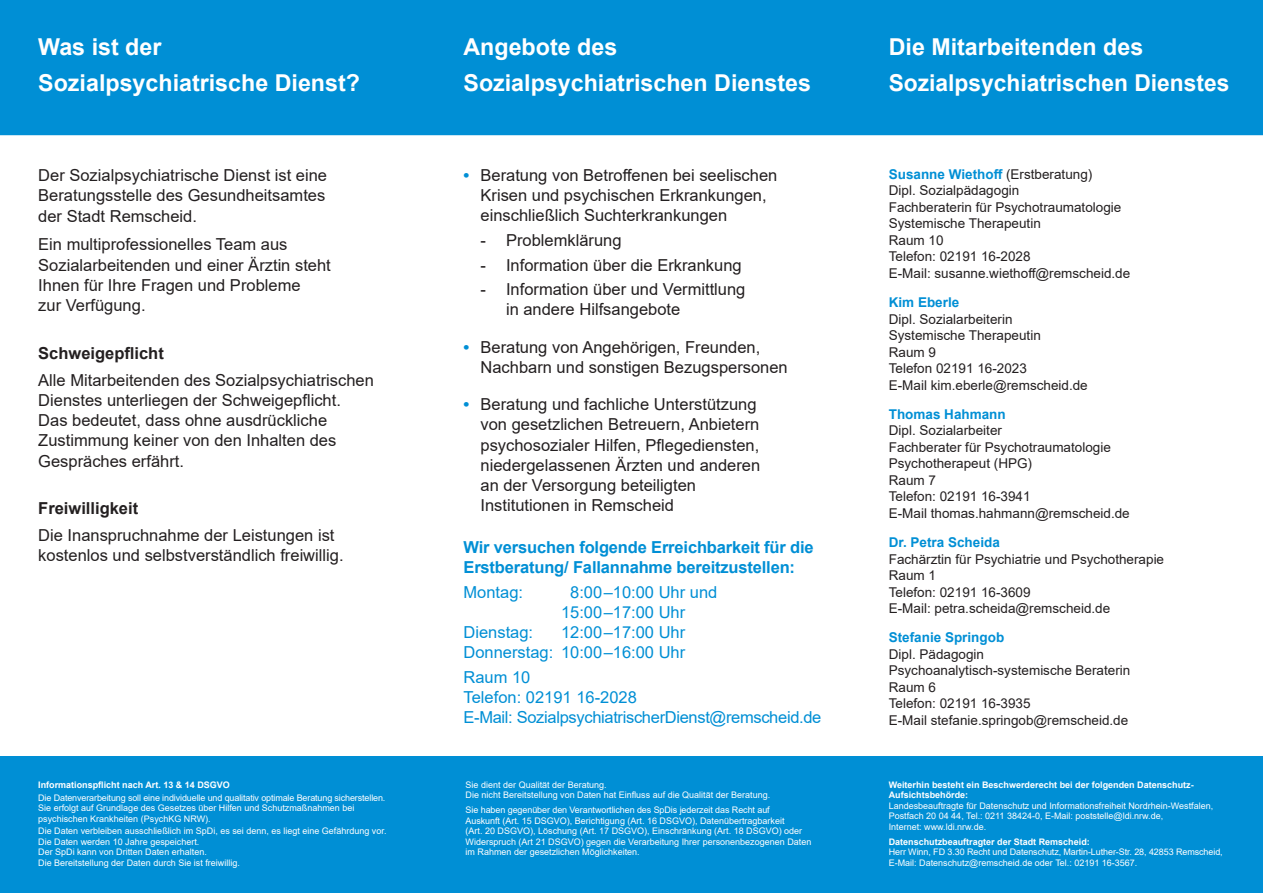
<style>
.page{position:relative;width:1263px;height:893px;background:#fff}
.page>*{position:absolute;margin:0;border:0;box-sizing:border-box;transform-origin:0 0}
.t1{font:700 23.25px/36px "Arial";color:#fff}
.t2{font:16.5px/20.2px "Arial";color:#231f20}
.t3{font:16.5px/20.2px "Arial";color:#008fd5}
.t4{font:700 16.5px/20.2px "Arial";letter-spacing:-.01em;color:#008fd5}
.t5{font:16.5px/20.2px "Arial";letter-spacing:-.02em;color:#008fd5}
.t6{font:700 16.5px "Arial";color:#231f20}
.t7{font:13.5px/16.5px "Arial";color:#231f20}
.t8{font:700 13.5px "Arial";color:#008fd5}
.t9{font:9px/10.5px "Arial";color:#fff}
.t10{font:700 9px/10.5px "Arial";color:#fff}
.s1{font-weight:700;color:#008fd5}
</style>
<div class="page">
<div style="left:0;top:0;width:1263px;height:135px;background:#008fd5"></div>
<div style="left:0;top:756px;width:1263px;height:137px;background:#008fd5"></div>
<h1 class="t1" style="left:38px;top:29px;width:323px">Was ist der<br>Sozialpsychiatrische Dienst?</h1>
<h1 class="t1" style="left:463px;top:29px;width:349px">Angebote des<br>Sozialpsychiatrischen Dienstes</h1>
<h1 class="t1" style="left:889px;top:29px;width:342px">Die Mitarbeitenden des<br>Sozialpsychiatrischen Dienstes</h1>
<h2 class="t2" style="left:38px;top:165px;width:290px;text-align:justify">Der Sozialpsychiatrische Dienst ist eine Beratungsstelle des Gesundheitsamtes der Stadt Remscheid.</h2>
<h2 class="t2" style="left:38px;top:234px;width:294px">Ein multiprofessionelles Team aus<br>Sozialarbeitenden und einer Ärztin steht<br>Ihnen für Ihre Fragen und Probleme<br>zur Verfügung.</h2>
<h2 class="t6" style="left:38px;top:341px;width:127px">Schweigepflicht</h2>
<h2 class="t2" style="left:38px;top:370px;width:337px">Alle Mitarbeitenden des Sozialpsychiatrischen Dienstes unterliegen der Schweigepflicht.<br>Das bedeutet, dass ohne ausdrückliche Zustimmung keiner von den Inhalten des Gespräches erfährt.</h2>
<h2 class="t6" style="left:38px;top:497px;width:101px">Freiwilligkeit</h2>
<h2 class="t2" style="left:38px;top:525px;width:307px">Die Inanspruchnahme der Leistungen ist kostenlos und selbstverständlich freiwillig.</h2>
<p class="t10" style="left:38px;top:780px;width:193px">Informationspflicht nach Art. 13 &amp; 14 DSGVO</p>
<p class="t9" style="left:38px;top:792px;width:349px">Die Datenverarbeitung soll eine individuelle und qualitativ optimale Beratung sicherstellen.<br>Sie erfolgt auf Grundlage des Gesetzes über Hilfen und Schutzmaßnahmen bei psychischen Krankheiten (PsychKG NRW).</p>
<p class="t9" style="left:38px;top:826px;width:350px">Die Daten verbleiben ausschließlich im SpDi, es sei denn, es liegt eine Gefährdung vor.<br>Die Daten werden 10 Jahre gespeichert.<br>Der SpDi kann von Dritten Daten erhalten.<br>Die Bereitstellung der Daten durch Sie ist freiwillig.</p>
<h2 class="t2" style="left:480px;top:165px;width:298px;text-indent:-17px"><span class="s1">•</span> Beratung von Betroffenen bei seelischen<br>Krisen und psychischen Erkrankungen, einschließlich Suchterkrankungen</h2>
<h2 class="t2" style="left:480px;top:230px;width:143px">- Problemklärung</h2>
<h2 class="t2" style="left:480px;top:254px;width:263px">- Information über die Erkrankung</h2>
<h2 class="t2" style="left:506px;top:279px;width:241px;text-indent:-26px">- Information über und Vermittlung in andere Hilfsangebote</h2>
<h2 class="t2" style="left:480px;top:336px;width:309px;text-indent:-17px"><span class="s1">•</span> Beratung von Angehörigen, Freunden,<br>Nachbarn und sonstigen Bezugspersonen</h2>
<h2 class="t2" style="left:480px;top:394px;width:281px;text-indent:-17px"><span class="s1">•</span> Beratung und fachliche Unterstützung von gesetzlichen Betreuern, Anbietern psychosozialer Hilfen, Pflegediensten, niedergelassenen Ärzten und anderen an der Versorgung beteiligten Institutionen in Remscheid</h2>
<h2 class="t4" style="left:463px;top:537px;width:352px">Wir versuchen folgende Erreichbarkeit für die<br>Erstberatung/ Fallannahme bereitzustellen:</h2>
<h2 class="t3" style="left:463px;top:581px;width:61px">Montag:</h2>
<h2 class="t3" style="left:561px;top:581px;width:158px;text-indent:9px">8:00 –10:00 Uhr und<br>15:00 –17:00 Uhr</h2>
<h2 class="t3" style="left:463px;top:622px;width:71px">Dienstag:</h2>
<h2 class="t3" style="left:463px;top:622px;width:223px;text-align:right">12:00 –17:00 Uhr<br>Donnerstag: 10:00 –16:00 Uhr</h2>
<h2 class="t5" style="left:463px;top:667px;width:359px">Raum 10<br>Telefon: 02191 16-2028<br>E-Mail: SozialpsychiatrischerDienst@remscheid.de</h2>
<p class="t9" style="left:466px;top:779px;width:306px">Sie dient der Qualität der Beratung.<br>Die nicht Bereitstellung von Daten hat Einfluss auf die Qualität der Beratung.</p>
<p class="t9" style="left:466px;top:805px;width:347px">Sie haben gegenüber den Verantwortlichen des SpDis jederzeit das Recht auf<br>Auskunft (Art. 15 DSGVO), Berichtigung (Art. 16 DSGVO), Datenübertragbarkeit<br>(Art. 20 DSGVO), Löschung (Art. 17 DSGVO), Einschränkung (Art. 18 DSGVO) oder Widerspruch (Art 21 DSGVO) gegen die Verarbeitung Ihrer personenbezogenen Daten im Rahmen der gesetzlichen Möglichkeiten.</p>
<h3 class="t7" style="left:889px;top:166px;width:243px"><span class="s1">Susanne Wiethoff</span> (Erstberatung)<br>Dipl. Sozialpädagogin<br>Fachberaterin für Psychotraumatologie<br>Systemische Therapeutin<br>Raum 10<br>Telefon: 02191 16-2028<br>E-Mail: susanne.wiethoff@remscheid.de</h3>
<h3 class="t8" style="left:889px;top:293px;width:72px">Kim Eberle</h3>
<h3 class="t7" style="left:889px;top:311px;width:200px">Dipl. Sozialarbeiterin<br>Systemische Therapeutin<br>Raum 9<br>Telefon 02191 16-2023<br>E-Mail kim.eberle@remscheid.de</h3>
<h3 class="t8" style="left:889px;top:405px;width:119px">Thomas Hahmann</h3>
<h3 class="t7" style="left:889px;top:422px;width:243px">Dipl. Sozialarbeiter<br>Fachberater für Psychotraumatologie<br>Psychotherapeut (HPG)<br>Raum 7<br>Telefon: 02191 16-3941<br>E-Mail thomas.hahmann@remscheid.de</h3>
<h3 class="t8" style="left:889px;top:533px;width:113px">Dr. Petra Scheida</h3>
<h3 class="t7" style="left:889px;top:550px;width:277px">Fachärztin für Psychiatrie und Psychotherapie<br>Raum 1<br>Telefon: 02191 16-3609<br>E-Mail: petra.scheida@remscheid.de</h3>
<h3 class="t8" style="left:889px;top:628px;width:117px">Stefanie Springob</h3>
<h3 class="t7" style="left:889px;top:646px;width:243px">Dipl. Pädagogin<br>Psychoanalytisch-systemische Beraterin<br>Raum 6<br>Telefon: 02191 16-3935<br>E-Mail stefanie.springob@remscheid.de</h3>
<p class="t10" style="left:889px;top:780px;width:306px">Weiterhin besteht ein Beschwerderecht bei der folgenden Datenschutz-<br>Aufsichtsbehörde:</p>
<p class="t9" style="left:889px;top:800px;width:326px">Landesbeauftragte für Datenschutz und Informationsfreiheit Nordrhein-Westfalen,<br>Postfach 20 04 44, Tel.: 0211 38424-0, E-Mail: poststelle@ldi.nrw.de,<br>Internet: www.ldi.nrw.de.</p>
<p class="t10" style="left:889px;top:836px;width:203px">Datenschutzbeauftragter der Stadt Remscheid:</p>
<p class="t9" style="left:889px;top:847px;width:335px">Herr Winn, FD 3.30 Recht und Datenschutz, Martin-Luther-Str. 28, 42853 Remscheid,<br>E-Mail: Datenschutz@remscheid.de oder Tel.: 02191 16-3567.</p>
</div>
